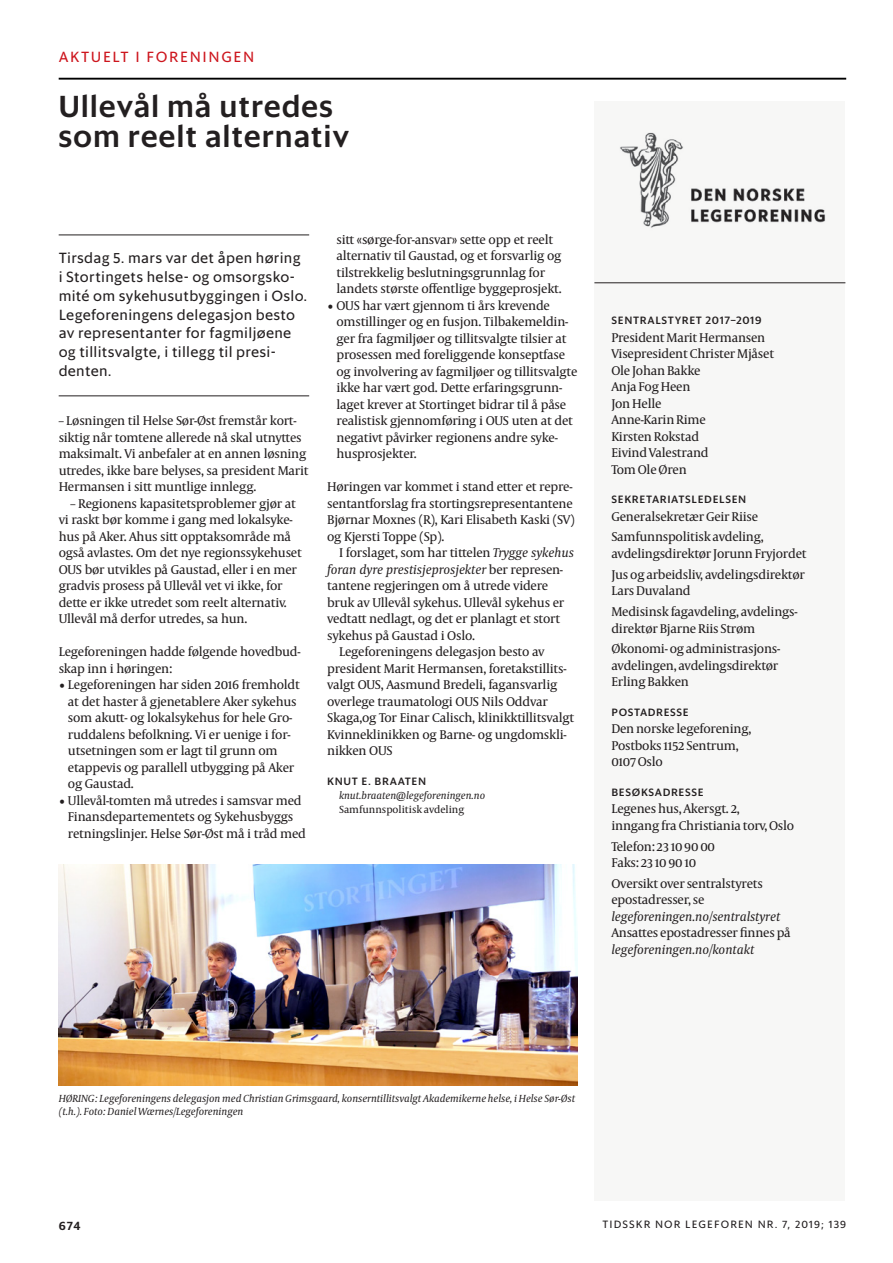
<style>
.page{position:relative;width:893px;height:1263px;background:#fff}
.page>*{position:absolute;margin:0;border:0;box-sizing:border-box;transform-origin:0 0}
.t1{font:500 30px/30px "Sanomat Sans";letter-spacing:.05em;color:#231f20}
.t2{font:15px/18.8px "Sanomat Sans Text";letter-spacing:.02em;color:#231f20}
.t3{font:15px "Sanomat Sans Text";letter-spacing:.11em;color:#cd151d}
.t4{font:12.9px/16.5px "Capitolium News 2";letter-spacing:-.02em;color:#231f20}
.t5{font:italic 12.9px "Capitolium News 2";letter-spacing:-.005em;color:#231f20}
.t6{font:600 12.3px "Sanomat Sans Text";color:#231f20}
.t7{font:500 10.8px "Sanomat Sans Text";letter-spacing:.06em;color:#231f20}
.t8{font:10.8px "Sanomat Sans Text";letter-spacing:.1em;color:#231f20}
.t9{font:italic 10.5px/13.5px "Capitolium News 2";letter-spacing:-.005em;color:#231f20}
.t10{font:10.5px "Capitolium News 2";letter-spacing:-.005em;color:#231f20}
.s1{font-style:italic}
.s2{font-style:normal}
</style>
<div class="page">
<hr style="left:59px;top:78px;width:787px;height:2px;background:#000">
<hr style="left:59px;top:235px;width:250px;height:1px;background:#231f20">
<hr style="left:59px;top:396px;width:250px;height:1px;background:#231f20">
<img style="left:59px;top:864px;width:519px;height:221px">
<div style="left:594px;top:102px;width:251px;height:1099px;background:#f7f7f6"></div>
<img style="left:620px;top:132px;width:205px;height:96px">
<hr style="left:594px;top:283px;width:251px;height:1px;background:#231f20">
<p class="t3" style="left:59px;top:46px;width:197px">AKTUELT I FORENINGEN</p>
<h1 class="t1" style="left:59px;top:89px;width:292px">Ullevål må utredes som reelt alternativ</h1>
<p class="t2" style="left:59px;top:248px;width:250px">Tirsdag 5. mars var det åpen høring i Stortingets helse- og omsorgsko&shy;mité om sykehusutbyggingen i Oslo.<br>Legeforeningens delegasjon besto av representanter for fagmiljøene og tillitsvalgte, i tillegg til presi&shy;denten.</p>
<p class="t4" style="left:59px;top:412px;width:251px">– Løsningen til Helse Sør-Øst fremstår kort&shy;siktig når tomtene allerede nå skal utnyt-tes maksimalt. Vi anbefaler at en annen løsning utredes, ikke bare belyses, sa president Marit Hermansen i sitt muntlige innlegg.</p>
<p class="t4" style="left:59px;top:495px;width:245px;text-indent:12px">– Regionens kapasitetsproblemer gjør at vi raskt bør komme i gang med lokalsyke&shy;hus på Aker. Ahus sitt opptaksområde må også avlastes. Om det nye regionssykehuset OUS bør utvikles på Gaustad, eller i en mer gradvis prosess på Ullevål vet vi ikke, for det-te er ikke utredet som reelt alternativ.<br>Ullevål må derfor utredes, sa hun.</p>
<p class="t4" style="left:59px;top:643px;width:243px">Legeforeningen hadde følgende hovedbud&shy;skap inn i høringen:</p>
<p class="t4" style="left:68px;top:676px;width:233px;text-indent:-9px">• Legeforeningen har siden 2016 fremholdt at det haster å gjenetablere Aker sykehus som akutt- og lokalsykehus for hele Gro&shy;ruddalens befolkning. Vi er uenige i for&shy;utsetningen som er lagt til grunn om etappevis og parallell utbygging på Aker og Gaustad.</p>
<p class="t4" style="left:68px;top:792px;width:240px;text-indent:-9px">• Ullevål-tomten må utredes i samsvar med<br>Finansdepartementets og Sykehusbyggs retningslinjer. Helse Sør-Øst må i tråd med</p>
<p class="t4" style="left:336px;top:231px;width:227px">sitt «sørge-for-ansvar» sette opp et reelt alternativ til Gaustad, og et forsvarlig og tilstrekkelig beslutningsgrunnlag for landets største offentlige byggeprosjekt.</p>
<p class="t4" style="left:336px;top:297px;width:242px;text-indent:-9px">• OUS har vært gjennom ti års krevende omstillinger og en fusjon. Tilbakemeldin&shy;ger fra fagmiljøer og tillitsvalgte tilsier at prosessen med foreliggende konseptfase og involvering av fagmiljøer og tillitsvalgte ikke har vært god. Dette erfaringsgrunn&shy;laget krever at Stortinget bidrar til å påse realistisk gjennomføring i OUS uten at det negativt påvirker regionens andre syke&shy;husprosjekter.</p>
<p class="t4" style="left:327px;top:478px;width:249px">Høringen var kommet i stand et-ter et repre&shy;sentantforslag fra stortingsrepresentantene Bjørnar Moxnes (R), Kari Elisabeth Kaski (SV) og Kjersti Toppe (Sp).</p>
<p class="t4" style="left:339px;top:544px;width:236px">I forslaget, som har tit-telen <span class="s1">Trygge sykehus</span></p>
<p class="t5" style="left:327px;top:560px;width:237px">foran dyre prestisjeprosjekter <span class="s2">ber represen-</span></p>
<p class="t4" style="left:327px;top:577px;width:223px">tantene regjeringen om å utrede videre</p>
<p class="t4" style="left:327px;top:594px;width:239px">bruk av Ullevål sykehus. Ullevål sykehus er</p>
<p class="t4" style="left:327px;top:610px;width:234px">vedtatt nedlagt, og det er planlagt et stort</p>
<p class="t4" style="left:327px;top:627px;width:149px">sykehus på Gaustad i Oslo.</p>
<p class="t4" style="left:339px;top:643px;width:207px">Legeforeningens delegasjon besto av</p>
<p class="t4" style="left:327px;top:660px;width:240px">president Marit Hermansen, foretakstillits-</p>
<p class="t4" style="left:327px;top:676px;width:232px">valgt OUS, Aasmund Bredeli, fagansvarlig</p>
<p class="t4" style="left:327px;top:693px;width:222px">overlege traumatologi OUS Nils Oddvar</p>
<p class="t4" style="left:327px;top:709px;width:249px">Skaga,og Tor Einar Calisch, klinikktillitsvalgt</p>
<p class="t4" style="left:327px;top:726px;width:241px">Kvinneklinikken og Barne- og ungdomskli-</p>
<p class="t4" style="left:327px;top:742px;width:67px">nikken OUS</p>
<p class="t7" style="left:327px;top:773px;width:100px">KNUT E. BRAATEN</p>
<p class="t9" style="left:339px;top:788px;width:148px">knut.braaten@legeforeningen.no</p>
<p class="t10" style="left:339px;top:802px;width:127px">Samfunnspolitisk avdeling</p>
<p class="t7" style="left:611px;top:312px;width:152px">SENTRALSTYRET 2017–2019</p>
<p class="t4" style="left:611px;top:329px;width:164px">President Marit Hermansen<br>Visepresident Christer Mjåset<br>Ole Johan Bakke<br>Anja Fog Heen<br>Jon Helle<br>Anne-Karin Rime<br>Kirsten Rokstad<br>Eivind Valestrand<br>Tom Ole Øren</p>
<p class="t7" style="left:611px;top:491px;width:136px">SEKRETARIATSLEDELSEN</p>
<p class="t4" style="left:611px;top:505px;width:154px;line-height:20.7px">Generalsekretær Geir Riise<br>Samfunnspolitisk avdeling,</p>
<p class="t4" style="left:611px;top:543px;width:197px;line-height:20.7px">avdelingsdirektør Jorunn Fryjordet<br>Jus og arbeidsliv, avdelingsdirektør</p>
<p class="t4" style="left:611px;top:580px;width:188px;line-height:20.7px">Lars Duvaland<br>Medisinsk fagavdeling, avdelings-</p>
<p class="t4" style="left:611px;top:617px;width:170px;line-height:20.7px">direktør Bjarne Riis Strøm<br>Økonomi- og administrasjons-</p>
<p class="t4" style="left:611px;top:657px;width:168px">avdelingen, avdelingsdirektør<br>Erling Bakken</p>
<p class="t7" style="left:611px;top:704px;width:79px">POSTADRESSE</p>
<p class="t4" style="left:611px;top:720px;width:141px">Den norske legeforening,<br>Postboks 1152 Sentrum,<br>0107 Oslo</p>
<p class="t7" style="left:611px;top:784px;width:94px">BESØKSADRESSE</p>
<p class="t4" style="left:611px;top:800px;width:184px">Legenes hus, Akersgt. 2,<br>inngang fra Christiania torv, Oslo</p>
<p class="t4" style="left:611px;top:837px;width:105px">Telefon: 23 10 90 00<br>Faks: 23 10 90 10</p>
<p class="t4" style="left:611px;top:875px;width:153px">Oversikt over sentralstyrets epostadresser, se</p>
<p class="t5" style="left:611px;top:907px;width:171px">legeforeningen.no/sentralstyret</p>
<p class="t4" style="left:611px;top:924px;width:181px">Ansattes epostadresser finnes på</p>
<p class="t5" style="left:611px;top:940px;width:145px">legeforeningen.no/kontakt</p>
<p class="t9" style="left:59px;top:1091px;width:518px">HØRING: Legeforeningens delegasjon med Christian Grimsgaard, konserntillitsvalgt Akademikerne helse, i Helse Sør-Øst (t.h.). Foto: Daniel Wærnes/Legeforeningen</p>
<p class="t6" style="left:59px;top:1216px;width:23px">674</p>
<p class="t8" style="left:602px;top:1216px;width:245px">TIDSSKR NOR LEGEFOREN NR. 7, 2019; 139</p>
</div>
